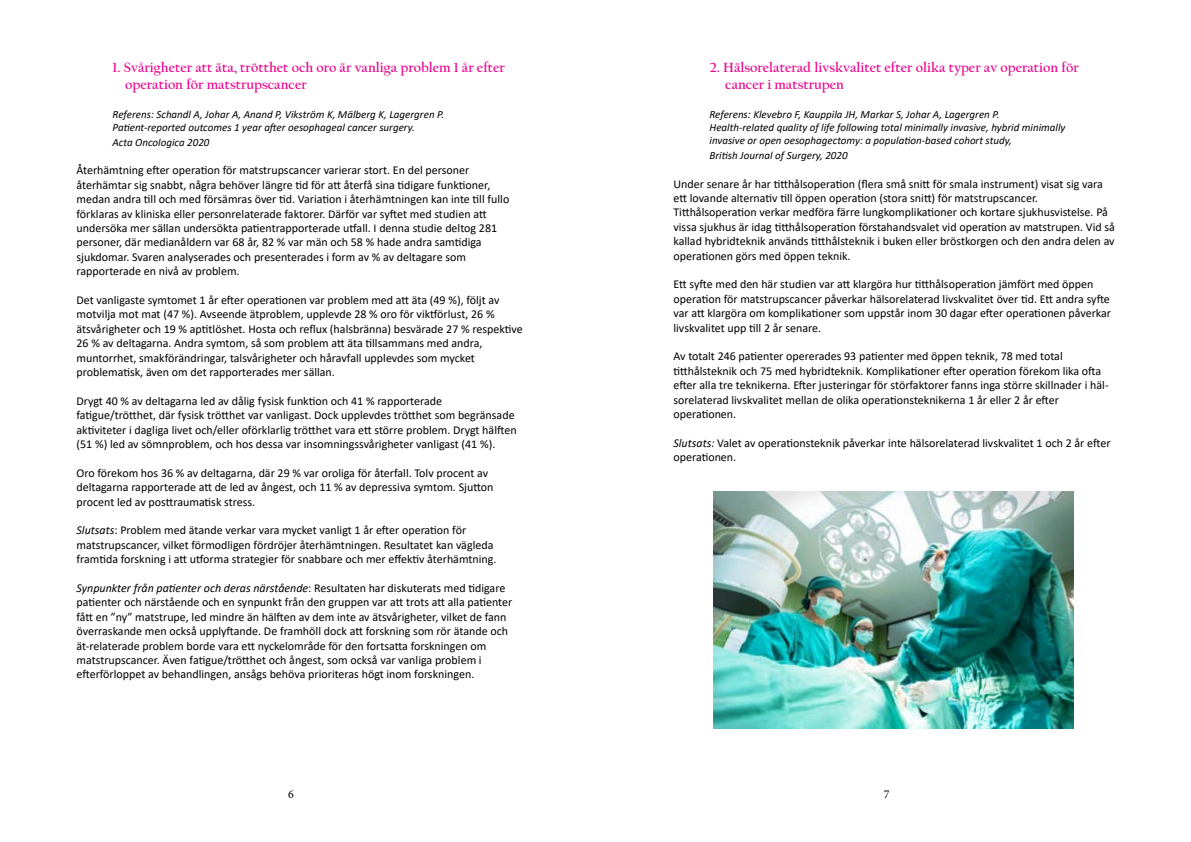
<style>
.page{position:relative;width:1191px;height:842px;background:#fff}
.page>*{position:absolute;margin:0;border:0;box-sizing:border-box;transform-origin:0 0}
.t1{font:700 14px/16.8px "Californian FB";color:#ec008c}
.t2{font:12px/14.4px "Calibri";color:#000}
.t3{font:12px "Minion Pro";color:#000}
.t4{font:italic 11px/13.2px "Calibri";color:#000}
.s1{font-style:italic}
</style>
<div class="page">
<img style="left:713px;top:492px;width:360px;height:237px">
<p class="t1" style="left:125px;top:59px;width:381px;text-indent:-13px">1. Svårigheter att äta, trötthet och oro är vanliga problem 1 år efter operation för matstrupscancer</p>
<p class="t4" style="left:113px;top:107px;width:333px">Referens: Schandl A, Johar A, Anand P, Vikström K, Mälberg K, Lagergren P.<br>Patient-reported outcomes 1 year after oesophageal cancer surgery.</p>
<p class="t4" style="left:113px;top:135px;width:98px">Acta Oncologica 2020</p>
<p class="t2" style="left:77px;top:163px;width:434px">Återhämtning efter operation för matstrupscancer varierar stort. En del personer återhämtar sig snabbt, några behöver längre tid för att återfå sina tidigare funktioner, medan andra till och med försämras över tid. Variation i återhämtningen kan inte till fullo förklaras av kliniska eller personrelaterade faktorer. Därför var syftet med studien att undersöka mer sällan undersökta patientrapporterade utfall. I denna studie deltog 281 personer, där medianåldern var 68 år, 82 % var män och 58 % hade andra samtidiga sjukdomar. Svaren analyserades och presenterades i form av % av deltagare som rapporterade en nivå av problem.</p>
<p class="t2" style="left:77px;top:292px;width:448px">Det vanligaste symtomet 1 år efter operationen var problem med att äta (49 %), följt av motvilja mot mat (47 %). Avseende ätproblem, upplevde 28 % oro för viktförlust, 26 % ätsvårigheter och 19 % aptitlöshet. Hosta och reflux (halsbränna) besvärade 27 % respektive 26 % av deltagarna. Andra symtom, så som problem att äta tillsammans med andra, muntorrhet, smakförändringar, talsvårigheter och håravfall upplevdes som mycket problematisk, även om det rapporterades mer sällan.</p>
<p class="t2" style="left:77px;top:393px;width:441px">Drygt 40 % av deltagarna led av dålig fysisk funktion och 41 % rapporterade fatigue/trötthet, där fysisk trötthet var vanligast. Dock upplevdes trötthet som begränsade aktiviteter i dagliga livet och/eller oförklarlig trötthet vara ett större problem. Drygt hälften (51 %) led av sömnproblem, och hos dessa var insomningssvårigheter vanligast (41 %).</p>
<p class="t2" style="left:77px;top:465px;width:418px">Oro förekom hos 36 % av deltagarna, där 29 % var oroliga för återfall. Tolv procent av deltagarna rapporterade att de led av ångest, och 11 % av depressiva symtom. Sjutton procent led av posttraumatisk stress.</p>
<p class="t2" style="left:77px;top:523px;width:421px"><span class="s1">Slutsats</span>: Problem med ätande verkar vara mycket vanligt 1 år efter operation för matstrupscancer, vilket förmodligen fördröjer återhämtningen. Resultatet kan vägleda framtida forskning i att utforma strategier för snabbare och mer effektiv återhämtning.</p>
<p class="t2" style="left:77px;top:580px;width:437px"><span class="s1">Synpunkter från patienter och deras närstående</span>: Resultaten har diskuterats med tidigare patienter och närstående och en synpunkt från den gruppen var att trots att alla patienter fått en ”ny” matstrupe, led mindre än hälften av dem inte av ätsvårigheter, vilket de fann överraskande men också upplyftande. De framhöll dock att forskning som rör ätande och ät-relaterade problem borde vara ett nyckelområde för den fortsatta forskningen om matstrupscancer. Även fatigue/trötthet och ångest, som också var vanliga problem i efterförloppet av behandlingen, ansågs behöva prioriteras högt inom forskningen.</p>
<p class="t1" style="left:725px;top:59px;width:355px;text-indent:-16px">2. Hälsorelaterad livskvalitet efter olika typer av operation för cancer i matstrupen</p>
<p class="t4" style="left:709px;top:107px;width:357px">Referens: Klevebro F, Kauppila JH, Markar S, Johar A, Lagergren P.<br>Health-related quality of life following total minimally invasive, hybrid minimally invasive or open oesophagectomy: a population-based cohort study,</p>
<p class="t4" style="left:709px;top:148px;width:140px">British Journal of Surgery, 2020</p>
<p class="t2" style="left:673px;top:176px;width:443px">Under senare år har titthålsoperation (flera små snitt för smala instrument) visat sig vara ett lovande alternativ till öppen operation (stora snitt) för matstrupscancer.<br>Titthålsoperation verkar medföra färre lungkomplikationer och kortare sjukhusvistelse. På vissa sjukhus är idag titthålsoperation förstahandsvalet vid operation av matstrupen. Vid så kallad hybridteknik används titthålsteknik i buken eller bröstkorgen och den andra delen av operationen görs med öppen teknik.</p>
<p class="t2" style="left:673px;top:277px;width:439px">Ett syfte med den här studien var att klargöra hur titthålsoperation jämfört med öppen operation för matstrupscancer påverkar hälsorelaterad livskvalitet över tid. Ett andra syfte var att klargöra om komplikationer som uppstår inom 30 dagar efter operationen påverkar livskvalitet upp till 2 år senare.</p>
<p class="t2" style="left:673px;top:349px;width:437px">Av totalt 246 patienter opererades 93 patienter med öppen teknik, 78 med total titthålsteknik och 75 med hybridteknik. Komplikationer efter operation förekom lika ofta efter alla tre teknikerna. Efter justeringar för störfaktorer fanns inga större skillnader i häl&shy;sorelaterad livskvalitet mellan de olika operationsteknikerna 1 år eller 2 år efter operationen.</p>
<p class="t2" style="left:673px;top:435px;width:438px"><span class="s1">Slutsats:</span> Valet av operationsteknik påverkar inte hälsorelaterad livskvalitet 1 och 2 år efter operationen.</p>
<p class="t3" style="left:288px;top:786px;width:7px">6</p>
<p class="t3" style="left:883px;top:786px;width:7px">7</p>
</div>
